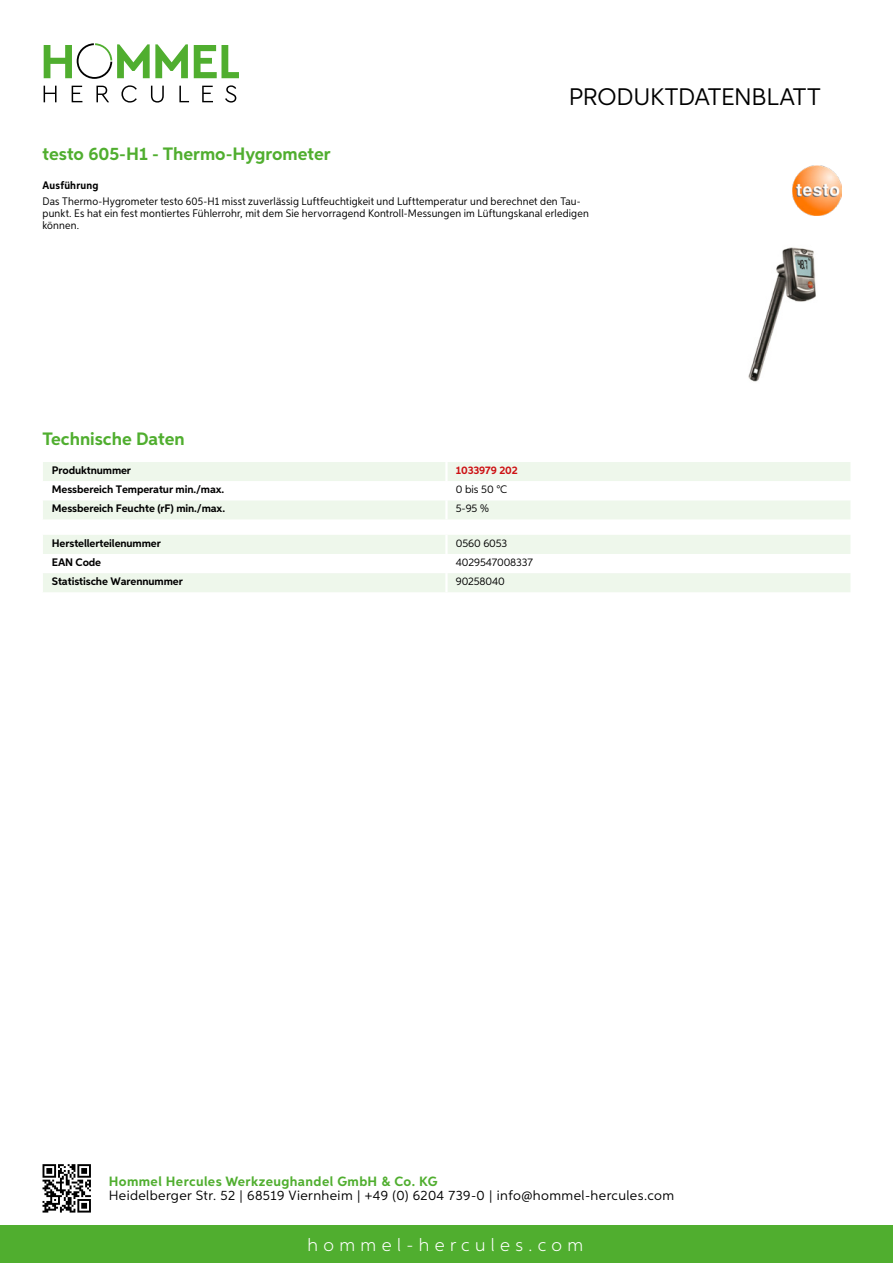
<style>
.page{position:relative;width:893px;height:1263px;background:#fff}
.page>*{position:absolute;margin:0;border:0;box-sizing:border-box;transform-origin:0 0}
.t1{font:24px "Aspira";letter-spacing:-.01em;color:#000}
.t2{font:700 18px "Aspira";color:#50ae2f}
.t3{font:300 18px "Aspira";letter-spacing:.3em;color:#fff}
.t4{font:13.5px "Aspira";letter-spacing:.03em;color:#000}
.t5{font:700 13.5px "Aspira";letter-spacing:.03em;color:#50ae2f}
.t6{font:10.95px/12px "Aspira Nar";letter-spacing:.015em;color:#000}
.t7{font:700 10.95px "Aspira";letter-spacing:-.01em;color:#000}
.t8{font:10.95px "Aspira";letter-spacing:-.01em;color:#000}
.t9{font:700 10.95px "Aspira";letter-spacing:-.01em;color:#cd1013}
.t10{font:700 10.95px "Aspira Nar";letter-spacing:.02em;color:#000}
</style>
<div class="page">
<div style="left:0;top:1226px;width:893px;height:37px;background:#50ae2f"></div>
<svg style="left:43px;top:1164px;width:48px;height:48px"></svg>
<svg style="left:194px;top:45px;width:45px;height:33px"></svg>
<svg style="left:44px;top:43px;width:144px;height:36px"></svg>
<svg style="left:44px;top:86px;width:13px;height:16px"></svg>
<svg style="left:72px;top:86px;width:10px;height:16px"></svg>
<svg style="left:96px;top:86px;width:13px;height:16px"></svg>
<svg style="left:121px;top:85px;width:16px;height:18px"></svg>
<svg style="left:151px;top:86px;width:13px;height:17px"></svg>
<svg style="left:179px;top:86px;width:10px;height:16px"></svg>
<svg style="left:202px;top:86px;width:11px;height:16px"></svg>
<svg style="left:225px;top:85px;width:11px;height:18px"></svg>
<svg style="left:43px;top:462px;width:807px;height:57px"></svg>
<hr style="left:445px;top:500px;width:3px;height:19px;background:#fff">
<svg style="left:43px;top:535px;width:807px;height:57px"></svg>
<hr style="left:445px;top:573px;width:3px;height:19px;background:#fff">
<img style="left:748px;top:247px;width:68px;height:135px">
<img style="left:792px;top:166px;width:50px;height:50px">
<h1 class="t1" style="left:569px;top:82px;width:253px">Produktdatenblatt</h1>
<h2 class="t2" style="left:43px;top:142px;width:290px">testo 605-H1 - Thermo-Hygrometer</h2>
<p class="t10" style="left:43px;top:179px;width:58px">Ausführung</p>
<p class="t6" style="left:43px;top:195px;width:548px">Das Thermo-Hygrometer testo 605-H1 misst zuverlässig Luftfeuchtigkeit und Lufttemperatur und berechnet den Tau&shy;punkt. Es hat ein fest montiertes Fühlerrohr, mit dem Sie hervorragend Kontroll-Messungen im Lüftungskanal erledigen können.</p>
<h2 class="t2" style="left:43px;top:428px;width:144px">Technische Daten</h2>
<p class="t7" style="left:52px;top:463px;width:81px">Produktnummer</p>
<p class="t9" style="left:456px;top:463px;width:63px">1033979 202</p>
<p class="t7" style="left:52px;top:483px;width:174px">Messbereich Temperatur min./max.</p>
<p class="t8" style="left:456px;top:483px;width:53px">0 bis 50 °C</p>
<p class="t7" style="left:52px;top:502px;width:175px">Messbereich Feuchte (rF) min./max.</p>
<p class="t8" style="left:456px;top:502px;width:35px">5-95 %</p>
<p class="t7" style="left:52px;top:536px;width:111px">Herstellerteilenummer</p>
<p class="t8" style="left:456px;top:536px;width:53px">0560 6053</p>
<p class="t7" style="left:52px;top:555px;width:51px">EAN Code</p>
<p class="t8" style="left:456px;top:555px;width:79px">4029547008337</p>
<p class="t7" style="left:52px;top:574px;width:132px">Statistische Warennummer</p>
<p class="t8" style="left:456px;top:575px;width:51px">90258040</p>
<p class="t5" style="left:109px;top:1172px;width:330px">Hommel Hercules Werkzeughandel GmbH &amp; Co. KG</p>
<p class="t4" style="left:109px;top:1187px;width:567px">Heidelberger Str. 52 | 68519 Viernheim | +49 (0) 6204 739-0 | info@hommel-hercules.com</p>
<h2 class="t3" style="left:307px;top:1234px;width:277px">hommel-hercules.com</h2>
</div>
